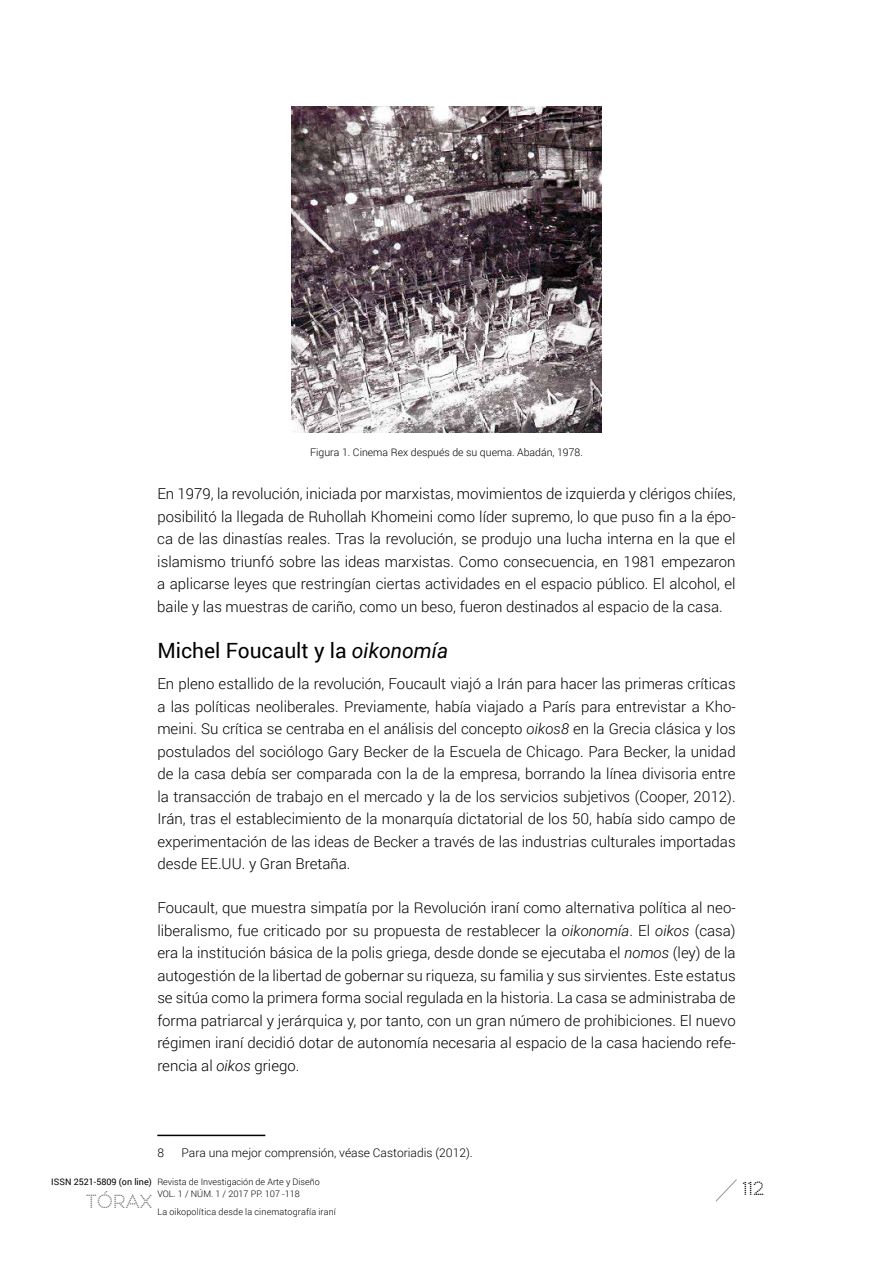
<style>
.page{position:relative;width:893px;height:1263px;background:#fff}
.page>*{position:absolute;margin:0;border:0;box-sizing:border-box;transform-origin:0 0}
.t1{font:21px "Roboto";color:#000}
.t2{font:18px "Perfograma";color:#6d6e71}
.t3{font:18px "Perfograma";color:#000}
.t4{font:300 15px/22.5px "Roboto";color:#000;text-align:justify}
.t5{font:300 12px "Roboto";color:#000}
.t6{font:300 10.5px "Roboto";color:#000}
.t7{font:300 9px/12px "Roboto";color:#000}
.t8{font:300 9px "Roboto";letter-spacing:.02em;color:#000}
.t9{font:9px "Roboto";color:#000}
.s1{font-style:italic}
</style>
<div class="page">
<svg style="left:715px;top:1179px;width:22px;height:23px"></svg>
<img style="left:292px;top:106px;width:309px;height:326px">
<hr style="left:157px;top:1135px;width:108px;height:1px;background:#000">
<p class="t6" style="left:310px;top:444px;width:274px">Figura 1. Cinema Rex después de su quema. Abadán, 1978.</p>
<p class="t4" style="left:157px;top:482px;width:580px">En 1979, la revolución, iniciada por marxistas, movimientos de izquierda y clérigos chiíes, posibilitó la llegada de Ruhollah Khomeini como líder supremo, lo que puso fin a la épo&shy;ca de las dinastías reales. Tras la revolución, se produjo una lucha interna en la que el islamismo triunfó sobre las ideas marxistas. Como consecuencia, en 1981 empezaron a aplicarse leyes que restringían ciertas actividades en el espacio público. El alcohol, el baile y las muestras de cariño, como un beso, fueron destinados al espacio de la casa.</p>
<h1 class="t1" style="left:157px;top:636px;width:292px">Michel Foucault y la <span class="s1">oikonomía</span></h1>
<p class="t4" style="left:157px;top:672px;width:580px">En pleno estallido de la revolución, Foucault viajó a Irán para hacer las primeras críticas a las políticas neoliberales. Previamente, había viajado a París para entrevistar a Kho&shy;meini. Su crítica se centraba en el análisis del concepto <span class="s1">oikos8</span> en la Grecia clásica y los postulados del sociólogo Gary Becker de la Escuela de Chicago. Para Becker, la unidad de la casa debía ser comparada con la de la empresa, borrando la línea divisoria entre la transacción de trabajo en el mercado y la de los servicios subjetivos (Cooper, 2012).<br>Irán, tras el establecimiento de la monarquía dictatorial de los 50, había sido campo de experimentación de las ideas de Becker a través de las industrias culturales importadas desde EE.UU. y Gran Bretaña.</p>
<p class="t4" style="left:157px;top:896px;width:580px">Foucault, que muestra simpatía por la Revolución iraní como alternativa política al neo&shy;liberalismo, fue criticado por su propuesta de restablecer la <span class="s1">oikonomía</span>. El <span class="s1">oikos</span> (casa) era la institución básica de la polis griega, desde donde se ejecutaba el <span class="s1">nomos</span> (ley) de la autogestión de la libertad de gobernar su riqueza, su familia y sus sirvientes. Este estatus se sitúa como la primera forma social regulada en la historia. La casa se administraba de forma patriarcal y jerárquica y, por tanto, con un gran número de prohibiciones. El nuevo régimen iraní decidió dotar de autonomía necesaria al espacio de la casa haciendo refe&shy;rencia al <span class="s1">oikos</span> griego.</p>
<p class="t5" style="left:157px;top:1144px;width:8px">8</p>
<p class="t5" style="left:182px;top:1144px;width:293px">Para una mejor comprensión, véase Castoriadis (2012).</p>
<p class="t9" style="left:51px;top:1176px;width:102px">ISSN 2521-5809 (on line)</p>
<p class="t2" style="left:86px;top:1190px;width:67px">TÓRAX</p>
<p class="t7" style="left:157px;top:1176px;width:164px">Revista de Investigación de Arte y Diseño<br>VOL. 1 / NÚM. 1 / 2017 PP. 107 -118</p>
<p class="t8" style="left:157px;top:1205px;width:180px">La oikopolítica desde la cinematografía iraní</p>
<p class="t3" style="left:742px;top:1177px;width:23px">112</p>
</div>
